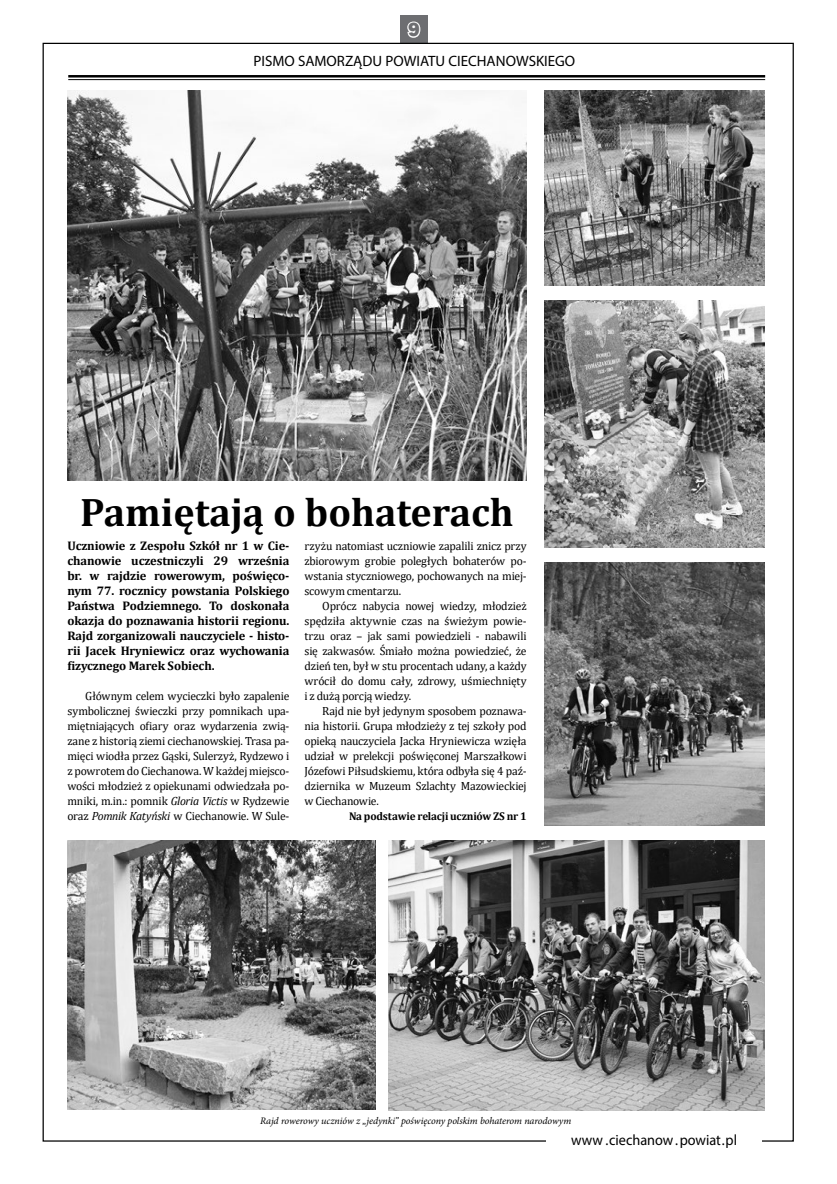
<style>
.page{position:relative;width:837px;height:1184px;background:#fff}
.page>*{position:absolute;margin:0;border:0;box-sizing:border-box;transform-origin:0 0}
.t1{font:700 40px "Cambria";color:#000}
.t2{font:800 20px "Franklin Gothic";color:#6d6e71}
.t3{font:15px "Myriad Pro";color:#000}
.t4{font:15px "Myriad Pro";color:#000;scale:.95 1}
.t5{font:700 12.5px/15px "Cambria";letter-spacing:-.01em;color:#000;text-align:justify}
.t6{font:11.88px/15px "Cambria";letter-spacing:-.015em;color:#000;text-align:justify}
.t7{font:700 11.25px "Cambria";letter-spacing:-.015em;color:#000}
.t8{font:italic 10px "Minion Pro";letter-spacing:-.005em;color:#000}
.s1{font-style:italic}
</style>
<div class="page">
<div style="left:400px;top:16px;width:27px;height:27px;background:#6d6e71"></div>
<hr style="left:68px;top:75px;width:696px;height:2px;background:#000">
<hr style="left:68px;top:79px;width:696px;height:1px;background:#000">
<svg style="left:407px;top:21px;width:14px;height:17px"></svg>
<img style="left:544px;top:562px;width:220px;height:263px">
<img style="left:388px;top:840px;width:376px;height:270px">
<img style="left:544px;top:90px;width:220px;height:195px">
<img style="left:67px;top:90px;width:459px;height:390px">
<img style="left:544px;top:300px;width:220px;height:247px">
<img style="left:67px;top:840px;width:309px;height:269px">
<h2 class="t2" style="left:408px;top:17px;width:13px">9</h2>
<p class="t3" style="left:253px;top:51px;width:323px">PISMO SAMORZĄDU POWIATU CIECHANOWSKIEGO</p>
<h1 class="t1" style="left:80px;top:484px;width:435px">Pamiętają o bohaterach</h1>
<p class="t5" style="left:67px;top:538px;width:223px">Uczniowie z Zespołu Szkół nr 1 w Cie&shy;chanowie uczestniczyli 29 września br. w rajdzie rowerowym, poświęco&shy;nym 77. rocznicy powstania Polskiego Państwa Podziemnego. To doskonała okazja do poznawania historii regionu.<br>Rajd zorganizowali nauczyciele - histo&shy;rii Jacek Hryniewicz oraz wychowania fizycznego Marek Sobiech.</p>
<p class="t6" style="left:67px;top:688px;width:223px;text-indent:18px">Głównym celem wycieczki było zapalenie symbolicznej świeczki przy pomnikach upa&shy;miętniających ofiary oraz wydarzenia zwią&shy;zane z historią ziemi ciechanowskiej. Trasa pa&shy;mięci wiodła przez Gąski, Sulerzyż, Rydzewo i z powrotem do Ciechanowa. W każdej miejsco&shy;wości młodzież z opiekunami odwiedzała po&shy;mniki, m.in.: pomnik <span class="s1">Gloria Victis</span> w Rydzewie oraz <span class="s1">Pomnik Katyński</span> w Ciechanowie. W Sule-</p>
<p class="t6" style="left:304px;top:538px;width:223px">rzyżu natomiast uczniowie zapalili znicz przy zbiorowym grobie poległych bohaterów po&shy;wstania styczniowego, pochowanych na miej&shy;scowym cmentarzu.</p>
<p class="t6" style="left:304px;top:598px;width:223px;text-indent:18px">Oprócz nabycia nowej wiedzy, młodzież spędziła aktywnie czas na świeżym powie&shy;trzu oraz – jak sami powiedzieli - nabawili się zakwasów. Śmiało można powiedzieć, że dzień ten, był w stu procentach udany, a każdy wrócił do domu cały, zdrowy, uśmiechnięty i z dużą porcją wiedzy.</p>
<p class="t6" style="left:304px;top:703px;width:223px;text-indent:18px">Rajd nie był jedynym sposobem poznawa&shy;nia historii. Grupa młodzieży z tej szkoły pod opieką nauczyciela Jacka Hryniewicza wzięła udział w prelekcji poświęconej Marszałkowi Józefowi Piłsudskiemu, która odbyła się 4 paź&shy;dziernika w Muzeum Szlachty Mazowieckiej w Ciechanowie.</p>
<p class="t7" style="left:349px;top:808px;width:179px">Na podstawie relacji uczniów ZS nr 1</p>
<p class="t8" style="left:260px;top:1114px;width:312px">Rajd rowerowy uczniów z „jedynki” poświęcony polskim bohaterom narodowym</p>
<p class="t4" style="left:571px;top:1130px;width:176px">www .ciechanow .powiat.pl</p>
</div>
